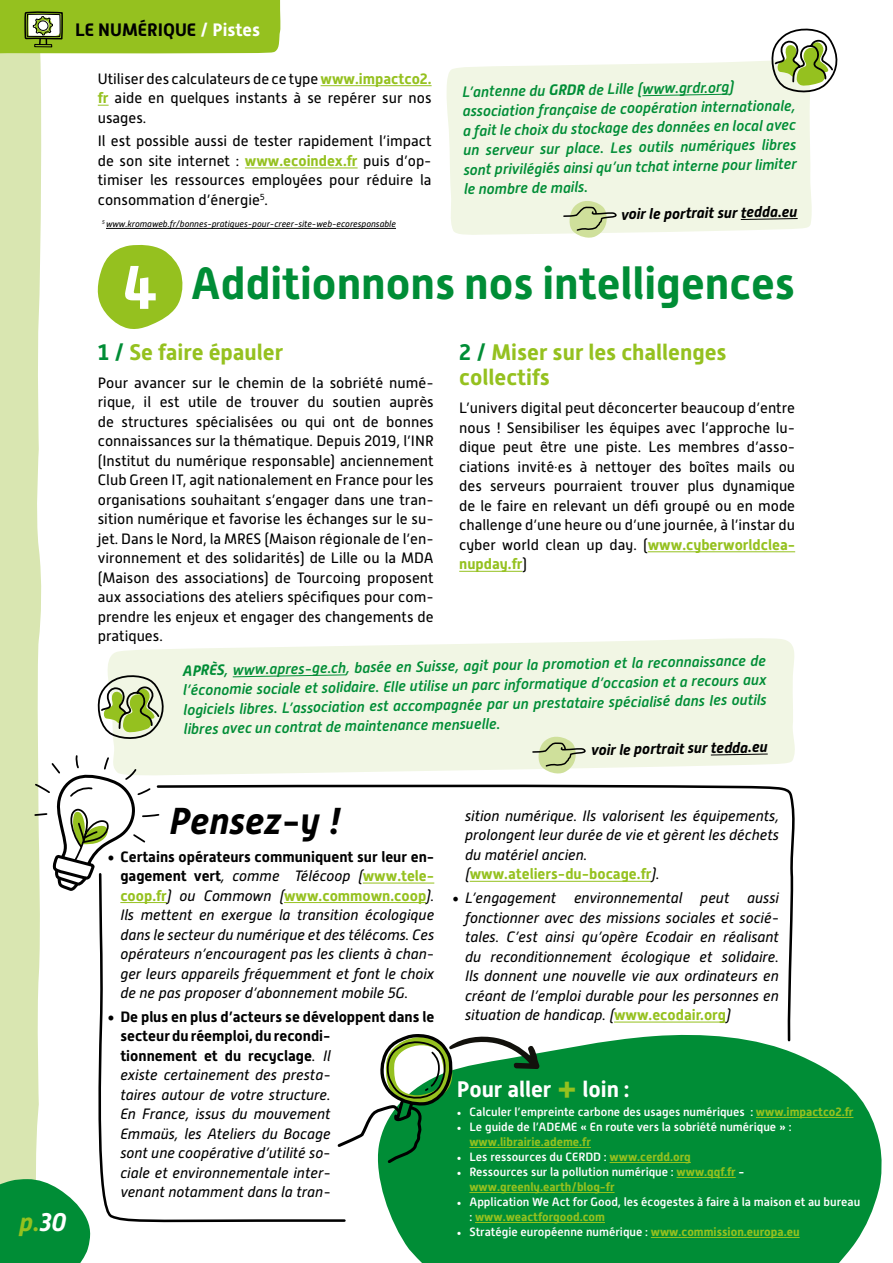
<style>
.page{position:relative;width:893px;height:1263px;background:#fff}
.page>*{position:absolute;margin:0;border:0;box-sizing:border-box;transform-origin:0 0}
.t1{font:700 45px "Alwyn New";color:#008d36}
.t2{font:italic 700 37.5px "Alwyn New";color:#000}
.t3{font:italic 700 25.5px "Alwyn New";color:#95c11f}
.t4{font:700 22.5px/25.5px "Alwyn New";color:#95c11f}
.t5{font:700 22.5px "Alwyn New";color:#fff}
.t6{font:700 18px "Alwyn New";color:#000}
.t7{font:15px/19.5px "Alwyn New";color:#000;text-align:justify}
.t8{font:italic 15px/19.5px "Alwyn New";color:#000;text-align:justify}
.t9{font:italic 500 15px/19.5px "Alwyn New";color:#008d36;text-align:justify}
.t10{font:italic 700 15px "Alwyn New";color:#000}
.t11{font:500 12px/15px "Alwyn New";color:#fff}
.t12{font:700 12px/15px "Alwyn New";color:#95c11f}
.t13{font:italic 9px "Alwyn New";color:#000}
.s1{color:#fff}
.s2{font-weight:700;color:#95c11f}
.s3{font-weight:700}
.s4{font-size:61.5px;color:#fff}
.s5{color:#008d36}
.s6{font-family:"Minion Pro";font-weight:700;font-style:normal;font-size:18px}
.s7{font-weight:700;font-style:normal}
.s8{font-weight:700;font-style:normal;color:#95c11f}
.s9{font-family:"Minion Pro";font-size:18px}
.s10{font-size:33px;color:#95c11f}
.s11{font-family:"Minion Pro";font-weight:400}
.s12{font-family:"Minion Pro";font-weight:400;color:#fff}
.s13{font-weight:500;color:#fff}
</style>
<div class="page">
<div style="left:0;top:54px;width:42px;height:1125px;background:#d9e6b1"></div>
<svg style="left:0;top:1179px;width:91px;height:84px;background:#249d52"></svg>
<hr style="left:321px;top:85px;width:111px;height:1px;background:#95c11f">
<hr style="left:245px;top:168px;width:113px;height:1px;background:#95c11f">
<svg style="left:107px;top:638px;width:688px;height:137px;background:#f2f6e6"></svg>
<svg style="left:232px;top:674px;width:114px;height:3px"></svg>
<svg style="left:710px;top:754px;width:58px;height:1px"></svg>
<svg style="left:531px;top:735px;width:55px;height:40px;background:#d1dab5"></svg>
<hr style="left:648px;top:551px;width:147px;height:1px;background:#95c11f">
<hr style="left:459px;top:571px;width:63px;height:1px;background:#95c11f">
<svg style="left:97px;top:244px;width:86px;height:85px"></svg>
<svg style="left:0;top:0;width:281px;height:54px;background:#95be29"></svg>
<svg style="left:33px;top:672px;width:133px;height:320px"></svg>
<svg style="left:155px;top:784px;width:640px;height:248px"></svg>
<svg style="left:93px;top:872px;width:254px;height:351px"></svg>
<div style="left:446px;top:61px;width:366px;height:174px;background:#f1f6e4"></div>
<svg style="left:642px;top:94px;width:88px;height:2px"></svg>
<svg style="left:740px;top:218px;width:58px;height:2px"></svg>
<svg style="left:562px;top:199px;width:55px;height:39px;background:#d0d9b3"></svg>
<svg style="left:768px;top:28px;width:70px;height:68px"></svg>
<hr style="left:106px;top:228px;width:290px;height:1px;background:#000">
<svg style="left:378px;top:1032px;width:504px;height:231px;background:#1a984a"></svg>
<svg style="left:335px;top:1032px;width:205px;height:133px"></svg>
<hr style="left:756px;top:1117px;width:97px;height:1px;background:#95c11f">
<hr style="left:469px;top:1147px;width:122px;height:1px;background:#95c11f">
<hr style="left:610px;top:1162px;width:81px;height:1px;background:#95c11f">
<hr style="left:677px;top:1177px;width:59px;height:1px;background:#95c11f">
<hr style="left:469px;top:1192px;width:146px;height:1px;background:#95c11f">
<hr style="left:475px;top:1222px;width:130px;height:1px;background:#95c11f">
<hr style="left:651px;top:1237px;width:149px;height:1px;background:#95c11f">
<p class="t6" style="left:75px;top:19px;width:187px">LE NUMÉRIQUE <span class="s1">/ Pistes</span></p>
<p class="t7" style="left:98px;top:69px;width:335px">Utiliser des calculateurs de ce type <span class="s2">www.impactco2. fr</span> aide en quelques instants à se repérer sur nos usages.</p>
<p class="t7" style="left:98px;top:132px;width:335px">Il est possible aussi de tester rapidement l’impact de son site internet : <span class="s2">www.ecoindex.fr</span> puis d’op&shy;timiser les ressources employées pour réduire la consommation d’énergie<sup>5</sup>.</p>
<p class="t13" style="left:102px;top:219px;width:295px"><sup>5</sup> www.kromaweb.fr/bonnes-pratiques-pour-creer-site-web-ecoresponsable</p>
<p class="t9" style="left:462px;top:82px;width:335px;text-align:left;rotate:-1deg">L’antenne du <span class="s3">GRDR</span> de Lille (www.grdr.org) association française de coopération internationale, a fait le choix du stockage des données en local avec un serveur sur place. Les outils numériques libres sont privilégiés ainsi qu’un tchat interne pour limiter le nombre de mails.</p>
<p class="t10" style="left:621px;top:206px;width:178px;rotate:-1deg">voir le portrait sur tedda.eu</p>
<h1 class="t1" style="left:123px;top:258px;width:674px"><span class="s4">4</span> Additionnons nos intelligences</h1>
<h3 class="t4" style="left:98px;top:339px;width:187px"><span class="s5">1 /</span> Se faire épauler</h3>
<p class="t7" style="left:98px;top:373px;width:337px">Pour avancer sur le chemin de la sobriété numé&shy;rique, il est utile de trouver du soutien auprès de structures spécialisées ou qui ont de bonnes connaissances sur la thématique. Depuis 2019, l’INR (Institut du numérique responsable) anciennement Club Green IT, agit nationalement en France pour les organisations souhaitant s’engager dans une tran&shy;sition numérique et favorise les échanges sur le su&shy;jet. Dans le Nord, la MRES (Maison régionale de l’en&shy;vironnement et des solidarités) de Lille ou la MDA (Maison des associations) de Tourcoing proposent aux associations des ateliers spécifiques pour com&shy;prendre les enjeux et engager des changements de pratiques.</p>
<h3 class="t4" style="left:459px;top:339px;width:269px"><span class="s5">2 /</span> Miser sur les challenges collectifs</h3>
<p class="t7" style="left:459px;top:398px;width:337px">L’univers digital peut déconcerter beaucoup d’entre nous ! Sensibiliser les équipes avec l’approche lu&shy;dique peut être une piste. Les membres d’asso&shy;ciations invité·es à nettoyer des boîtes mails ou des serveurs pourraient trouver plus dynamique de le faire en relevant un défi groupé ou en mode challenge d’une heure ou d’une journée, à l’instar du cyber world clean up day. (<span class="s2">www.cyberworldclea&shy;nupday.fr</span>)</p>
<p class="t9" style="left:183px;top:661px;width:585px;rotate:-1deg"><span class="s3">APRÈS</span>, www.apres-ge.ch, basée en Suisse, agit pour la promotion et la reconnaissance de l’économie sociale et solidaire. Elle utilise un parc informatique d’occasion et a recours aux logiciels libres. L’association est accompagnée par un prestataire spécialisé dans les outils libres avec un contrat de maintenance mensuelle.</p>
<p class="t10" style="left:591px;top:741px;width:178px;rotate:-1deg">voir le portrait sur tedda.eu</p>
<h3 class="t3" style="left:20px;top:1208px;width:48px">p.<span class="s1">30</span></h3>
<h2 class="t2" style="left:170px;top:799px;width:174px">Pensez-y !</h2>
<p class="t8" style="left:120px;top:847px;width:315px;text-indent:-13px"><span class="s6">•</span> <span class="s7">Certains opérateurs communiquent sur leur en&shy;gagement vert</span>, comme Télécoop (<span class="s8">www.tele&shy;coop.fr</span>) ou Commown (<span class="s8">www.commown.coop</span>).<br>Ils mettent en exergue la transition écologique dans le secteur du numérique et des télécoms. Ces opérateurs n’encouragent pas les clients à chan&shy;ger leurs appareils fréquemment et font le choix de ne pas proposer d’abonnement mobile 5G.</p>
<p class="t8" style="left:120px;top:1007px;width:315px;text-align:left;text-indent:-13px"><span class="s6">•</span> <span class="s7">De plus en plus d’acteurs se développent dans le secteur du réemploi, du recondi-<br>tionnement et du recyclage</span>. Il<br>existe certainement des presta-<br>taires autour de votre structure.<br>En France, issus du mouvement<br>Emmaüs, les Ateliers du Bocage<br>sont une coopérative d’utilité so-<br>ciale et environnementale inter-<br>venant notamment dans la tran-</p>
<p class="t8" style="left:465px;top:806px;width:315px;text-align:left">sition numérique. Ils valorisent les équipements, prolongent leur durée de vie et gèrent les déchets du matériel ancien. (<span class="s8">www.ateliers-du-bocage.fr</span>).</p>
<p class="t8" style="left:465px;top:888px;width:315px;text-indent:-13px"><span class="s9">•</span> L’engagement environnemental peut aussi fonctionner avec des missions sociales et socié&shy;tales. C’est ainsi qu’opère Ecodair en réalisant du reconditionnement écologique et solidaire.<br>Ils donnent une nouvelle vie aux ordinateurs en créant de l’emploi durable pour les personnes en situation de handicap. (<span class="s8">www.ecodair.org</span>)</p>
<h3 class="t5" style="left:457px;top:1076px;width:174px">Pour aller <span class="s10">+</span> loin :</h3>
<p class="t11" style="left:457px;top:1104px;width:398px"><span class="s11">•</span> Calculer l’empreinte carbone des usages numériques : <span class="s2">www.impactco2.fr</span></p>
<p class="t11" style="left:469px;top:1119px;width:324px;text-indent:-13px"><span class="s11">•</span> Le guide de l’ADEME « En route vers la sobriété numérique » : <span class="s2">www.librairie.ademe.fr</span></p>
<p class="t11" style="left:457px;top:1149px;width:236px"><span class="s11">•</span> Les ressources du CERDD : <span class="s2">www.cerdd.org</span></p>
<p class="t12" style="left:469px;top:1164px;width:276px;text-indent:-13px"><span class="s12">•</span> <span class="s13">Ressources sur la pollution numérique :</span> www.qqf.fr <span class="s1">- </span>www.greenly.earth/blog-fr</p>
<p class="t11" style="left:469px;top:1194px;width:392px;text-indent:-13px"><span class="s11">•</span> Application We Act for Good, les écogestes à faire à la maison et au bureau : <span class="s2">www.weactforgood.com</span></p>
<p class="t11" style="left:457px;top:1224px;width:344px"><span class="s11">•</span> Stratégie européenne numérique : <span class="s2">www.commission.europa.eu</span></p>
</div>
